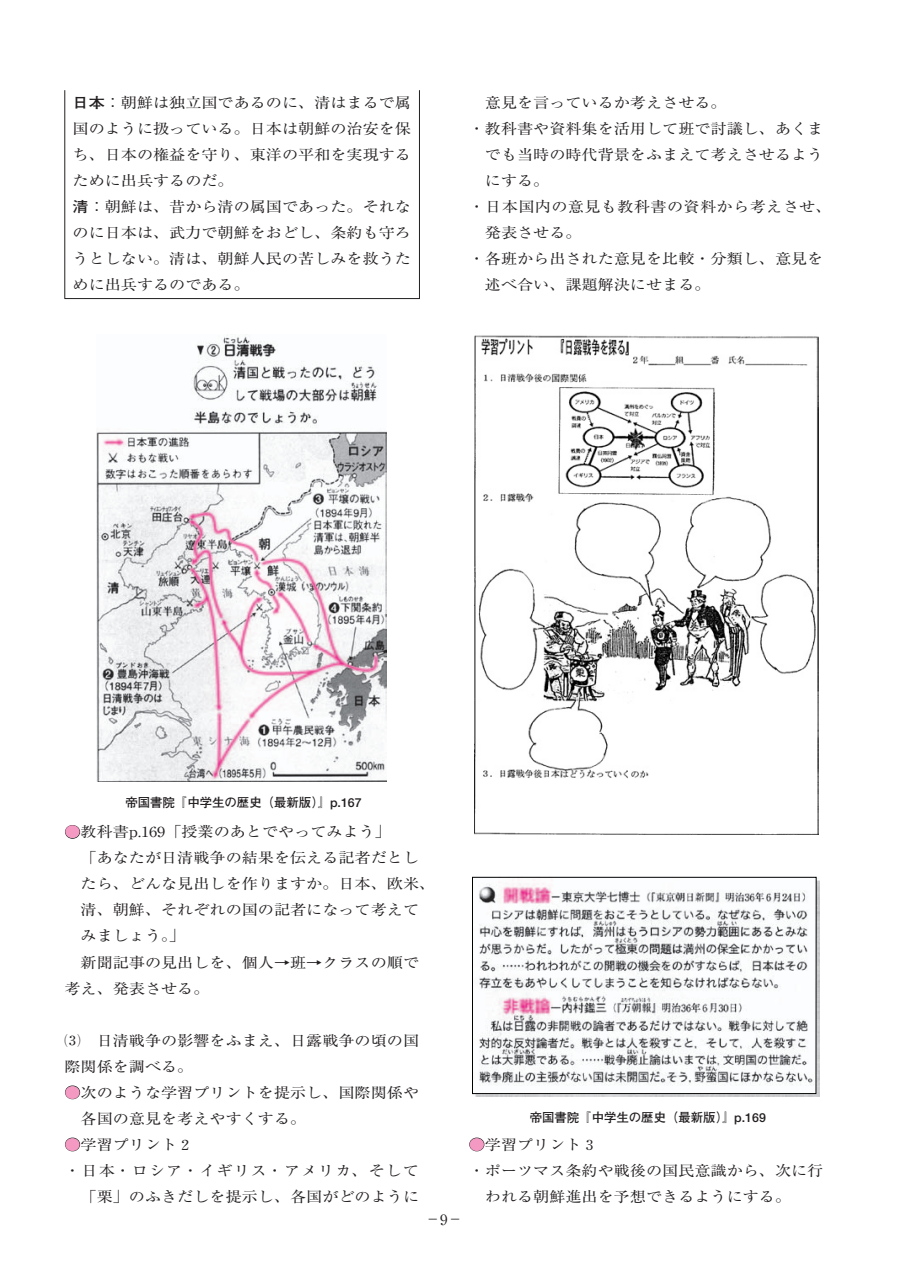
<style>
.page{position:relative;width:903px;height:1276px;background:#fff}
.page>*{position:absolute;margin:0;border:0;box-sizing:border-box;transform-origin:0 0}
.t1{font:14.88px "Ryumin";color:#231f20}
.t2{font:14.53px/26.1px "Ryumin";color:#231f20;scale:1.11 1}
.t3{font:14.53px "Ryumin";letter-spacing:.025em;color:#231f20;scale:1.11 1}
.t4{font:14.53px "Ryumin";letter-spacing:.06em;color:#231f20;scale:1.11 1}
.t5{font:700 12.42px "Futo Go B101";color:#231f20}
.s1{font-family:"Futo Go B101";font-weight:700}
.s2{color:#f499c2}
</style>
<div class="page">
<hr style="left:64px;top:90px;width:1px;height:208px;background:#231f20">
<hr style="left:419px;top:90px;width:1px;height:208px;background:#231f20">
<hr style="left:64px;top:298px;width:356px;height:1px;background:#231f20">
<div style="left:65px;top:825px;width:15px;height:13px;border:1px solid #231f20;border-radius:50%"></div>
<div style="left:65px;top:1086px;width:15px;height:13px;border:1px solid #231f20;border-radius:50%"></div>
<div style="left:65px;top:1138px;width:15px;height:13px;border:1px solid #231f20;border-radius:50%"></div>
<img style="left:97px;top:334px;width:290px;height:447px">
<div style="left:469px;top:1138px;width:15px;height:13px;border:1px solid #231f20;border-radius:50%"></div>
<img style="left:472px;top:877px;width:348px;height:219px">
<div style="left:472px;top:877px;width:344px;height:217px;border:1px solid #000"></div>
<img style="left:474px;top:335px;width:344px;height:499px">
<p class="t2" style="left:73px;top:91px;width:306px"><span class="s1">日本</span>：朝鮮は独立国であるのに、清はまるで属国のように扱っている。日本は朝鮮の治安を保ち、日本の権益を守り、東洋の平和を実現するために出兵するのだ。<br><span class="s1">清</span>：朝鮮は、昔から清の属国であった。それなのに日本は、武力で朝鮮をおどし、条約も守ろうとしない。清は、朝鮮人民の苦しみを救うために出兵するのである。</p>
<p class="t2" style="left:485px;top:91px;width:219px">意見を言っているか考えさせる。</p>
<p class="t2" style="left:469px;top:117px;width:321px">・教科書や資料集を活用して班で討議し、あくま</p>
<p class="t2" style="left:485px;top:143px;width:306px">でも当時の時代背景をふまえて考えさせるよう</p>
<p class="t2" style="left:485px;top:169px;width:60px">にする。</p>
<p class="t3" style="left:469px;top:201px;width:328px">・日本国内の意見も教科書の資料から考えさせ、</p>
<p class="t2" style="left:485px;top:222px;width:89px">発表させる。</p>
<p class="t2" style="left:469px;top:248px;width:321px">・各班から出された意見を比較・分類し、意見を</p>
<p class="t2" style="left:485px;top:274px;width:205px">述べ合い、課題解決にせまる。</p>
<p class="t5" style="left:125px;top:798px;width:238px">帝国書院『中学生の歴史（最新版）』p.167</p>
<p class="t2" style="left:64px;top:821px;width:296px"><span class="s2">●</span>教科書p.169「授業のあとでやってみよう」</p>
<p class="t2" style="left:81px;top:847px;width:306px">「あなたが日清戦争の結果を伝える記者だとし</p>
<p class="t2" style="left:81px;top:873px;width:321px">たら、どんな見出しを作りますか。日本、欧米、</p>
<p class="t2" style="left:81px;top:899px;width:306px">清、朝鮮、それぞれの国の記者になって考えて</p>
<p class="t2" style="left:81px;top:925px;width:96px">みましょう。」</p>
<p class="t2" style="left:64px;top:951px;width:321px">　新聞記事の見出しを、個人→班→クラスの順で</p>
<p class="t2" style="left:64px;top:977px;width:132px">考え、発表させる。</p>
<p class="t2" style="left:64px;top:1029px;width:321px">⑶　日清戦争の影響をふまえ、日露戦争の頃の国際関係を調べる。</p>
<p class="t2" style="left:64px;top:1081px;width:321px"><span class="s2">●</span>次のような学習プリントを提示し、国際関係や　各国の意見を考えやすくする。</p>
<p class="t2" style="left:64px;top:1133px;width:118px"><span class="s2">●</span>学習プリント２</p>
<p class="t4" style="left:64px;top:1165px;width:321px">・日本・ロシア・イギリス・アメリカ、そして</p>
<p class="t2" style="left:81px;top:1185px;width:306px">「栗」のふきだしを提示し、各国がどのように</p>
<p class="t1" style="left:425px;top:1213px;width:39px">－9－</p>
<p class="t5" style="left:530px;top:1112px;width:238px">帝国書院『中学生の歴史（最新版）』p.169</p>
<p class="t2" style="left:469px;top:1133px;width:118px"><span class="s2">●</span>学習プリント３</p>
<p class="t2" style="left:469px;top:1159px;width:321px">・ポーツマス条約や戦後の国民意識から、次に行</p>
<p class="t2" style="left:485px;top:1185px;width:277px">われる朝鮮進出を予想できるようにする。</p>
</div>
